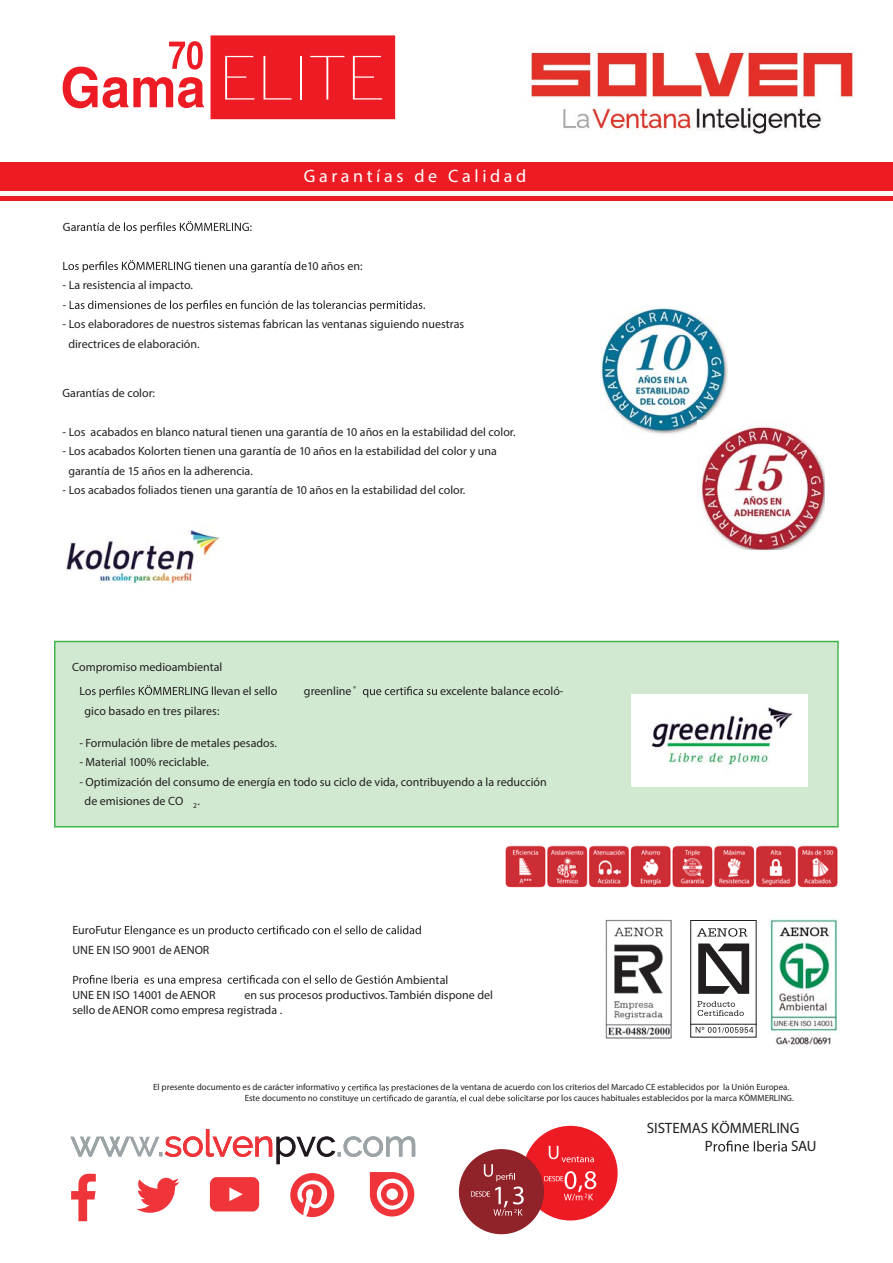
<style>
.page{position:relative;width:893px;height:1263px;background:#fff}
.page>*{position:absolute;margin:0;border:0;box-sizing:border-box;transform-origin:0 0}
.t1{font:18px "Centennial Roman";letter-spacing:.2em;color:#fff}
.t2{font:300 15px/18px "Univers";color:#231f20}
.t3{font:300 12px/19.5px "Univers";color:#231f20}
.t4{font:700 12px "Univers";color:#231f20}
.t5{font:italic 300 12px "Univers";color:#231f20}
.t6{font:300 9px "Univers";color:#231f20}
</style>
<div class="page">
<div style="left:55px;top:642px;width:782px;height:184px;background:#d1e9d1"></div>
<div style="left:54px;top:641px;width:785px;height:186px;border:2px solid #3fb54b"></div>
<img style="left:632px;top:694px;width:175px;height:91px">
<svg style="left:85px;top:685px;width:131px;height:12px"></svg>
<svg style="left:363px;top:686px;width:74px;height:11px"></svg>
<svg style="left:335px;top:1084px;width:190px;height:19px"></svg>
<svg style="left:81px;top:221px;width:171px;height:12px"></svg>
<svg style="left:68px;top:260px;width:239px;height:12px"></svg>
<svg style="left:63px;top:300px;width:362px;height:11px"></svg>
<svg style="left:714px;top:1141px;width:73px;height:11px"></svg>
<img style="left:605px;top:919px;width:67px;height:120px">
<hr style="left:691px;top:1024px;width:65px;height:1px;background:#231f20">
<div style="left:690px;top:920px;width:66px;height:117px;border:1px solid #231f20"></div>
<svg style="left:698px;top:944px;width:51px;height:50px"></svg>
<svg style="left:697px;top:1001px;width:47px;height:15px"></svg>
<svg style="left:697px;top:928px;width:50px;height:9px"></svg>
<svg style="left:696px;top:1027px;width:57px;height:6px"></svg>
<img style="left:769px;top:918px;width:69px;height:127px">
<img style="left:65px;top:530px;width:155px;height:54px">
<svg style="left:112px;top:925px;width:309px;height:12px"></svg>
<svg style="left:79px;top:975px;width:314px;height:11px"></svg>
<img style="left:601px;top:306px;width:127px;height:128px">
<img style="left:697px;top:421px;width:127px;height:129px">
<div style="left:0;top:162px;width:893px;height:39px;background:#ed1c24"></div>
<div style="left:0;top:191px;width:893px;height:5px;background:#faf7f6"></div>
<svg style="left:70px;top:1129px;width:345px;height:35px"></svg>
<svg style="left:290px;top:1173px;width:44px;height:44px"></svg>
<svg style="left:370px;top:1172px;width:44px;height:45px"></svg>
<svg style="left:71px;top:1174px;width:25px;height:47px"></svg>
<svg style="left:136px;top:1178px;width:43px;height:35px"></svg>
<div style="left:210px;top:1177px;width:49px;height:34px;background:#ef353a;border-radius:7px"></div>
<svg style="left:229px;top:1187px;width:14px;height:14px"></svg>
<div style="left:211px;top:36px;width:183px;height:82px;background:#ed1c24"></div>
<div style="left:210px;top:35px;width:185px;height:84px;border:2px solid #ed1c24"></div>
<svg style="left:225px;top:56px;width:29px;height:44px"></svg>
<svg style="left:263px;top:56px;width:28px;height:44px"></svg>
<hr style="left:300px;top:56px;width:2px;height:44px;background:#fff">
<svg style="left:310px;top:56px;width:34px;height:44px"></svg>
<svg style="left:353px;top:56px;width:29px;height:44px"></svg>
<svg style="left:63px;top:41px;width:141px;height:67px"></svg>
<div style="left:524px;top:1127px;width:93px;height:93px;background:#ed1c24;border-radius:50%"></div>
<div style="left:523px;top:1126px;width:95px;height:95px;border:2px solid #ed1c24;border-radius:50%"></div>
<div style="left:460px;top:1150px;width:83px;height:83px;background:#902329;border-radius:50%"></div>
<div style="left:459px;top:1149px;width:85px;height:85px;border:2px solid #902329;border-radius:50%"></div>
<svg style="left:549px;top:1146px;width:45px;height:16px"></svg>
<svg style="left:544px;top:1171px;width:52px;height:30px"></svg>
<svg style="left:484px;top:1164px;width:31px;height:17px"></svg>
<svg style="left:471px;top:1187px;width:53px;height:29px"></svg>
<img style="left:505px;top:845px;width:333px;height:43px">
<img style="left:531px;top:50px;width:323px;height:85px">
<h1 class="t1" style="left:304px;top:165px;width:224px">Garantías de Calidad</h1>
<p class="t4" style="left:63px;top:222px;width:19px">Gar</p>
<p class="t3" style="left:62px;top:257px;width:7px">L</p>
<p class="t3" style="left:307px;top:257px;width:57px">10 años en:</p>
<p class="t3" style="left:62px;top:277px;width:132px">- La resistencia al impacto.</p>
<p class="t3" style="left:68px;top:315px;width:397px;text-indent:-6px">- Los elaboradores de nuestros sistemas fabrican las ventanas siguiendo nuestras directrices de elaboración.</p>
<p class="t4" style="left:62px;top:388px;width:94px">Garantías de color:</p>
<p class="t3" style="left:62px;top:423px;width:454px">- Los acabados en blanco natural tienen una garantía de 10 años en la estabilidad del color.</p>
<p class="t3" style="left:68px;top:442px;width:430px;text-indent:-6px">- Los acabados Kolorten tienen una garantía de 10 años en la estabilidad del color y una garantía de 15 años en la adherencia.</p>
<p class="t3" style="left:63px;top:481px;width:404px">- Los acabados foliados tienen una garantía de 10 años en la estabilidad del color.</p>
<p class="t4" style="left:72px;top:663px;width:152px">Compromiso medioambiental</p>
<p class="t3" style="left:79px;top:682px;width:7px">L</p>
<p class="t3" style="left:217px;top:682px;width:62px">evan el sello</p>
<p class="t5" style="left:304px;top:686px;width:54px">greenline <sup>®</sup></p>
<p class="t3" style="left:440px;top:682px;width:125px">excelente balance ecoló-</p>
<p class="t3" style="left:85px;top:702px;width:136px">gico basado en tres pilares:</p>
<p class="t3" style="left:79px;top:734px;width:199px">- Formulación libre de metales pesados.</p>
<p class="t3" style="left:79px;top:753px;width:131px">- Material 100% reciclable.</p>
<p class="t3" style="left:85px;top:773px;width:464px;text-indent:-5px">- Optimización del consumo de energía en todo su ciclo de vida, contribuyendo a la reducción de emisiones de CO <sub>2</sub>.</p>
<p class="t3" style="left:72px;top:921px;width:40px">EuroFut</p>
<p class="t4" style="left:72px;top:945px;width:138px">UNE EN ISO 9001 de AENOR</p>
<p class="t3" style="left:72px;top:971px;width:8px">P</p>
<p class="t3" style="left:396px;top:971px;width:54px">Ambiental</p>
<p class="t4" style="left:72px;top:990px;width:145px">UNE EN ISO 14001 de AENOR</p>
<p class="t3" style="left:244px;top:986px;width:250px">en sus procesos productivos. También dispone del</p>
<p class="t4" style="left:72px;top:1005px;width:211px">sello de AENOR como empresa registrada .</p>
<p class="t6" style="left:153px;top:1084px;width:183px">El presente documento es de carácter informativ</p>
<p class="t6" style="left:407px;top:1084px;width:384px">taciones de la ventana de acuerdo con los criterios del Marcado CE establecidos por la Unión Europea.</p>
<p class="t6" style="left:245px;top:1095px;width:111px">Este documento no constituy</p>
<p class="t6" style="left:526px;top:1095px;width:269px">tarse por los cauces habituales establecidos por la marca KÖMMERLING.</p>
<p class="t2" style="left:705px;top:1120px;width:96px;text-indent:-58px">SISTEMAS KÖMMERLING<br>P</p>
<p class="t2" style="left:791px;top:1138px;width:27px">SAU</p>
</div>
